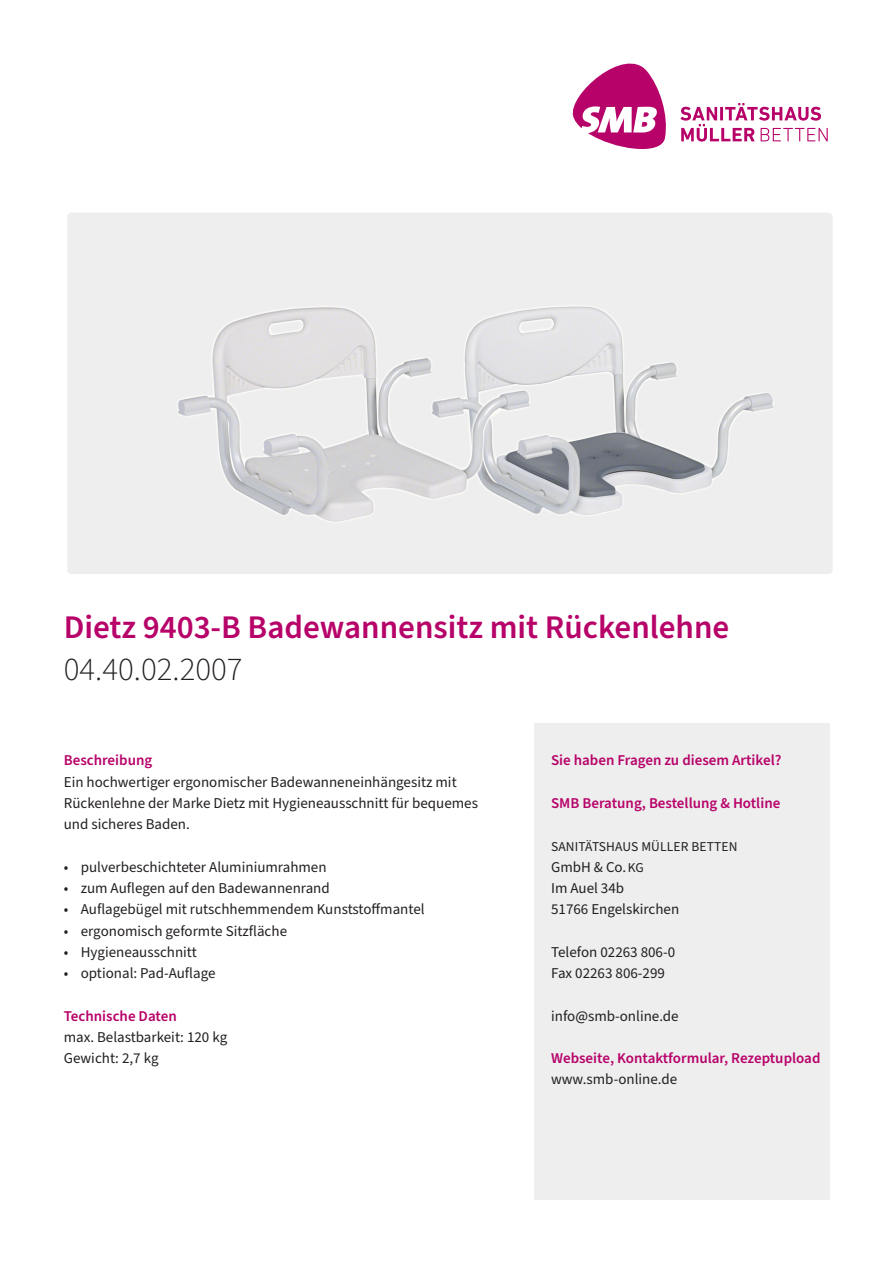
<style>
.page{position:relative;width:893px;height:1263px;background:#fff}
.page>*{position:absolute;margin:0;border:0;box-sizing:border-box;transform-origin:0 0}
._01_H1{font:600 33px "Source Sans Pro";color:#b70369}
._01_H2{font:300 33px "Source Sans Pro";color:#231f20}
._02_G1{font:15px/21.3px "Source Sans Pro";color:#231f20}
._02_G1-2{font:600 15px "Source Sans Pro";color:#b70369}
._02_G1-3{font:13.5px "Source Sans Pro";letter-spacing:.01em;color:#231f20}
.s1{font-size:13.5px}
</style>
<div class="page">
<div style="left:534px;top:723px;width:295px;height:476px;background:#eeeeef"></div>
<svg style="left:572px;top:63px;width:94px;height:86px"></svg>
<svg style="left:680px;top:103px;width:148px;height:39px"></svg>
<div style="left:67px;top:213px;width:766px;height:361px;background:#eeeeef;border-radius:4px"></div>
<img style="left:531px;top:306px;width:242px;height:209px">
<img style="left:178px;top:306px;width:353px;height:216px">
<p class="_01_H1" style="left:64px;top:605px;width:667px">Dietz 9403-B Badewannensitz mit Rückenlehne</p>
<p class="_01_H2" style="left:64px;top:647px;width:180px">04.40.02.2007</p>
<p class="_02_G1-2" style="left:64px;top:750px;width:90px">Beschreibung</p>
<p class="_02_G1" style="left:64px;top:771px;width:394px">Ein hochwertiger ergonomischer Badewanneneinhängesitz mit</p>
<p class="_02_G1" style="left:64px;top:793px;width:416px">Rückenlehne der Marke Dietz mit Hygieneausschnitt für bequemes</p>
<p class="_02_G1" style="left:64px;top:814px;width:128px">und sicheres Baden.</p>
<p class="_02_G1" style="left:64px;top:857px;width:264px">• pulverbeschichteter Aluminiumrahmen</p>
<p class="_02_G1" style="left:64px;top:878px;width:268px">• zum Auflegen auf den Badewannenrand</p>
<p class="_02_G1" style="left:64px;top:899px;width:362px">• Auflagebügel mit rutschhemmendem Kunststoffmantel</p>
<p class="_02_G1" style="left:64px;top:920px;width:225px">• ergonomisch geformte Sitzfläche</p>
<p class="_02_G1" style="left:64px;top:942px;width:135px">• Hygieneausschnitt</p>
<p class="_02_G1" style="left:64px;top:963px;width:153px">• optional: Pad-Auflage</p>
<p class="_02_G1-2" style="left:64px;top:1005px;width:114px">Technische Daten</p>
<p class="_02_G1" style="left:64px;top:1027px;width:165px">max. Belastbarkeit: 120 kg<br>Gewicht: 2,7 kg</p>
<p class="_02_G1-2" style="left:551px;top:750px;width:232px">Sie haben Fragen zu diesem Artikel?</p>
<p class="_02_G1-2" style="left:551px;top:793px;width:231px">SMB Beratung, Bestellung &amp; Hotline</p>
<p class="_02_G1-3" style="left:551px;top:837px;width:188px">SANITÄTSHAUS MÜLLER BETTEN</p>
<p class="_02_G1" style="left:551px;top:857px;width:130px">GmbH &amp; Co. <span class="s1">KG<br></span>Im Auel 34b<br>51766 Engelskirchen</p>
<p class="_02_G1" style="left:551px;top:942px;width:126px">Telefon 02263 806-0</p>
<p class="_02_G1" style="left:551px;top:963px;width:115px">Fax 02263 806-299</p>
<p class="_02_G1" style="left:551px;top:1005px;width:129px">info@smb-online.de</p>
<p class="_02_G1-2" style="left:551px;top:1048px;width:271px">Webseite, Kontaktformular, Rezeptupload</p>
<p class="_02_G1" style="left:551px;top:1069px;width:128px">www.smb-online.de</p>
</div>
